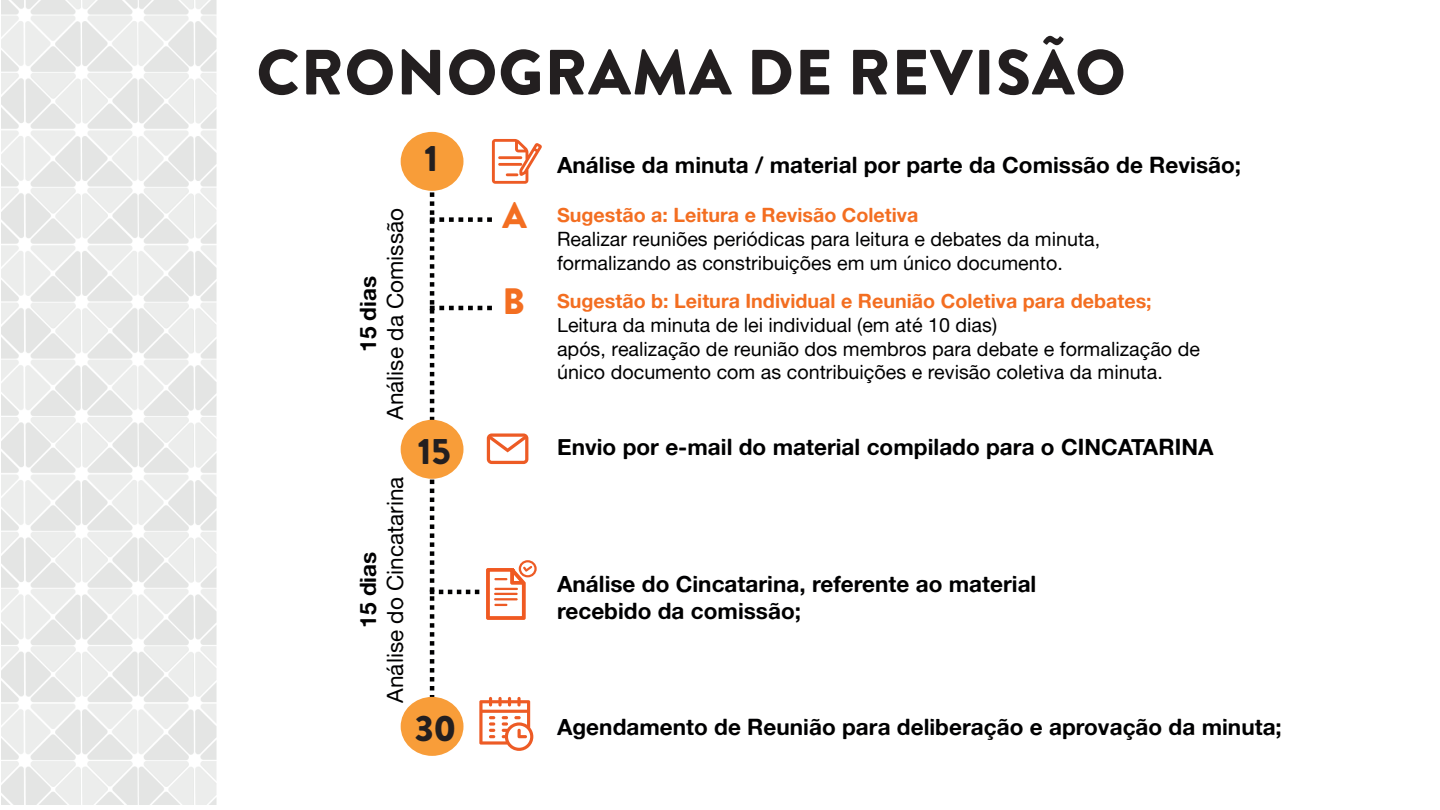
<style>
.page{position:relative;width:1440px;height:810px;background:#fff}
.page>*{position:absolute;margin:0;border:0;box-sizing:border-box;transform-origin:0 0}
.t1{font:900 63.75px "Brandon Grotesque";letter-spacing:.02em;color:#231f20}
.t2{font:900 36.75px "Brandon Grotesque";color:#231f20}
.t3{font:900 36.75px "Brandon Grotesque";color:#f36e21}
.t4{font:22.58px/27.1px "Alte Haas Grotesk Bold";color:#000001}
.t5{font:22.58px "Alte Haas Grotesk";color:#000001}
.t6{font:19.73px/23.6px "Alte Haas Grotesk";color:#000001}
.t7{font:19.73px "Alte Haas Grotesk Bold";color:#f36e21}
</style>
<div class="page">
<img style="left:2px;top:0;width:490px;height:805px">
<div style="left:401px;top:132px;width:63px;height:59px;background:#f89d39;border-radius:50%"></div>
<div style="left:401px;top:697px;width:63px;height:59px;background:#f89d39;border-radius:50%"></div>
<div style="left:401px;top:420px;width:63px;height:59px;background:#f89d39;border-radius:50%"></div>
<svg style="left:430px;top:192px;width:107px;height:559px"></svg>
<svg style="left:492px;top:139px;width:50px;height:45px"></svg>
<h1 class="t1" style="left:257px;top:27px;width:871px">CRONOGRAMA DE REVISÃO</h1>
<h2 class="t2" style="left:425px;top:132px;width:15px">1</h2>
<p class="t4" style="left:354px;top:352px;width:78px;rotate:-90deg">15 dias</p>
<p class="t5" style="left:382px;top:420px;width:213px;rotate:-90deg">Análise da Comissão</p>
<p class="t4" style="left:354px;top:628px;width:78px;rotate:-90deg">15 dias</p>
<p class="t5" style="left:382px;top:703px;width:228px;rotate:-90deg">Análise do Cincatarina</p>
<h2 class="t2" style="left:418px;top:425px;width:35px">15</h2>
<h2 class="t2" style="left:415px;top:702px;width:43px">30</h2>
<h2 class="t3" style="left:503px;top:189px;width:26px">A</h2>
<h2 class="t3" style="left:503px;top:275px;width:24px">B</h2>
<p class="t4" style="left:557px;top:150px;width:686px">Análise da minuta / material por parte da Comissão de Revisão;</p>
<p class="t7" style="left:557px;top:203px;width:363px">Sugestão a: Leitura e Revisão Coletiva</p>
<p class="t6" style="left:557px;top:227px;width:545px">Realizar reuniões periódicas para leitura e debates da minuta, formalizando as constribuições em um único documento.</p>
<p class="t7" style="left:557px;top:289px;width:596px">Sugestão b: Leitura Individual e Reunião Coletiva para debates;</p>
<p class="t6" style="left:557px;top:313px;width:644px">Leitura da minuta de lei individual (em até 10 dias)<br>após, realização de reunião dos membros para debate e formalização de único documento com as contribuições e revisão coletiva da minuta.</p>
<p class="t4" style="left:557px;top:433px;width:658px">Envio por e-mail do material compilado para o CINCATARINA</p>
<p class="t4" style="left:557px;top:570px;width:481px">Análise do Cincatarina, referente ao material recebido da comissão;</p>
<p class="t4" style="left:557px;top:712px;width:726px">Agendamento de Reunião para deliberação e aprovação da minuta;</p>
</div>
